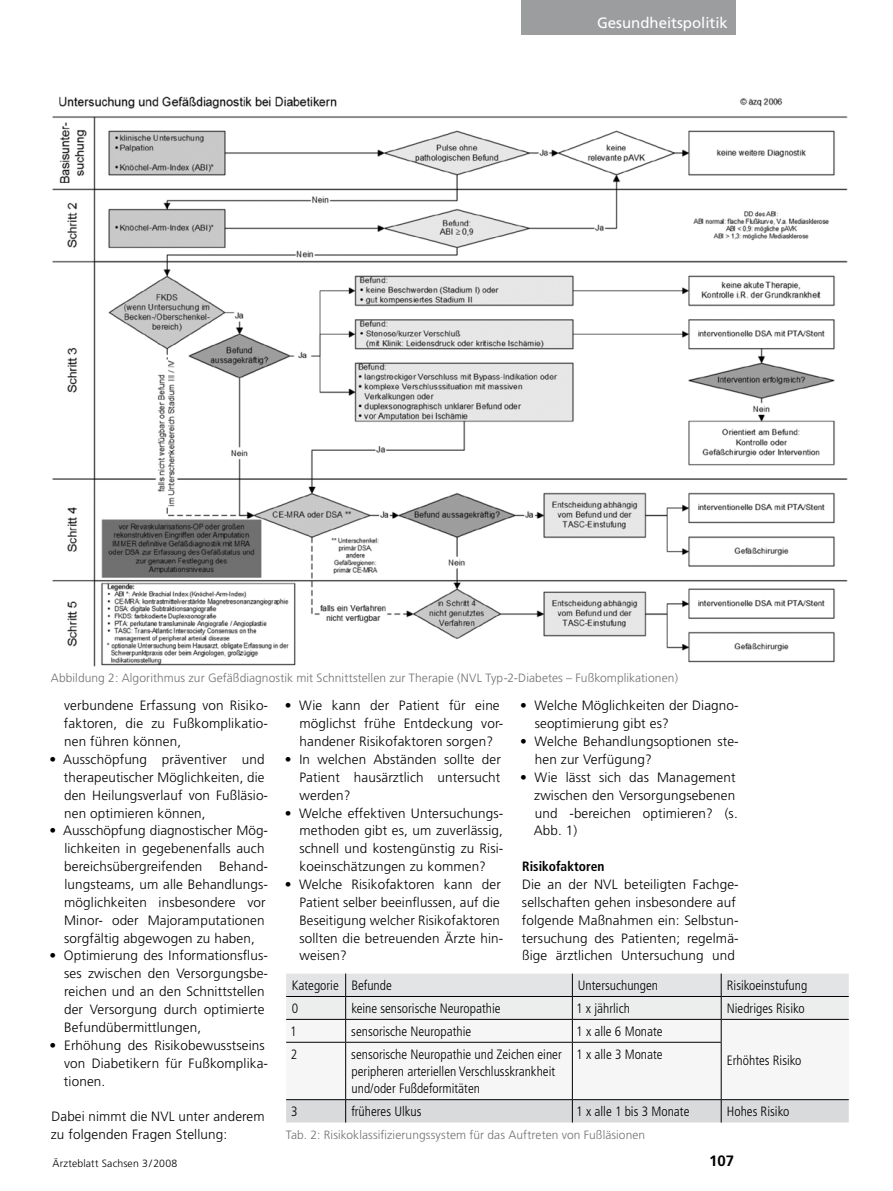
<style>
.page{position:relative;width:893px;height:1191px;background:#fff}
.page>*{position:absolute;margin:0;border:0;box-sizing:border-box;transform-origin:0 0}
.t1{font:15px "Frutiger";color:#fff}
.t2{font:700 15px "Frutiger";color:#000}
.t3{font:300 13.5px/17.9px "Frutiger";letter-spacing:.01em;color:#000}
.t4{font:300 condensed 13.5px/17.2px "Frutiger";color:#000}
.t5{font:700 condensed 13.5px "Frutiger";color:#000}
.t6{font:300 12px "Frutiger";letter-spacing:.005em;color:#707173}
.t7{font:300 10.5px "Frutiger";letter-spacing:.015em;color:#000}
</style>
<div class="page">
<div style="left:522px;top:0;width:214px;height:34px;background:#9c9d9f"></div>
<img style="left:52px;top:96px;width:796px;height:571px">
<hr style="left:286px;top:1042px;width:60px;height:1px;background:#000">
<hr style="left:346px;top:1042px;width:226px;height:1px;background:#000">
<hr style="left:572px;top:1042px;width:150px;height:1px;background:#000">
<svg style="left:286px;top:973px;width:563px;height:69px"></svg>
<hr style="left:345px;top:1042px;width:1px;height:57px;background:#000">
<hr style="left:572px;top:1042px;width:1px;height:57px;background:#000">
<hr style="left:721px;top:1042px;width:1px;height:57px;background:#000">
<svg style="left:286px;top:1099px;width:563px;height:23px;background:#cecfd0"></svg>
<p class="t1" style="left:597px;top:14px;width:132px">Gesundheitspolitik</p>
<p class="t6" style="left:51px;top:671px;width:629px">Abbildung 2: Algorithmus zur Gefäßdiagnostik mit Schnittstellen zur Therapie (NVL Typ-2-Diabetes – Fußkomplikationen)</p>
<p class="t3" style="left:64px;top:696px;width:206px;text-align:justify">verbundene Erfassung von Risiko&shy;faktoren, die zu Fußkomplikatio&shy;nen führen können,</p>
<p class="t3" style="left:64px;top:750px;width:206px;text-indent:-14px">• Ausschöpfung präventiver und therapeutischer Möglichkeiten, die den Heilungsverlauf von Fußläsio&shy;nen optimieren können,</p>
<p class="t3" style="left:64px;top:821px;width:205px;text-indent:-15px">• Ausschöpfung diagnostischer Mög&shy;lichkeiten in gegebenenfalls auch bereichsübergreifenden Behand&shy;lungsteams, um alle Behandlungs&shy;möglichkeiten insbesondere vor Minor- oder Majoramputationen sorgfältig abgewogen zu haben,</p>
<p class="t3" style="left:64px;top:946px;width:206px;text-indent:-15px">• Optimierung des Informationsflus&shy;ses zwischen den Versorgungsbe&shy;reichen und an den Schnittstellen der Versorgung durch optimierte<br>Befundübermittlungen,</p>
<p class="t3" style="left:64px;top:1036px;width:206px;text-indent:-14px">• Erhöhung des Risikobewusstseins von Diabetikern für Fußkomplika&shy;tionen.</p>
<p class="t3" style="left:51px;top:1107px;width:215px">Dabei nimmt die NVL unter anderem zu folgenden Fragen Stellung:</p>
<p class="t3" style="left:299px;top:696px;width:205px;text-indent:-15px">• Wie kann der Patient für eine möglichst frühe Entdeckung vor&shy;handener Risikofaktoren sorgen?</p>
<p class="t3" style="left:299px;top:750px;width:203px;text-align:justify;text-indent:-15px">• In welchen Abständen sollte der Patient hausärztlich untersucht werden?</p>
<p class="t3" style="left:299px;top:804px;width:205px;text-align:justify;text-indent:-15px">• Welche effektiven Untersuchungs&shy;methoden gibt es, um zuverlässig, schnell und kostengünstig zu Risi&shy;koeinschätzungen zu kommen?</p>
<p class="t3" style="left:299px;top:875px;width:205px;text-indent:-15px">• Welche Risikofaktoren kann der<br>Patient selber beeinflussen, auf die<br>Beseitigung welcher Risikofaktoren sollten die betreuenden Ärzte hin&shy;weisen?</p>
<p class="t3" style="left:535px;top:696px;width:205px;text-indent:-15px">• Welche Möglichkeiten der Diagno&shy;seoptimierung gibt es?</p>
<p class="t3" style="left:535px;top:732px;width:205px;text-indent:-15px">• Welche Behandlungsoptionen ste&shy;hen zur Verfügung?</p>
<p class="t3" style="left:534px;top:768px;width:206px;text-indent:-14px">• Wie lässt sich das Management zwischen den Versorgungsebenen und -bereichen optimieren? (s.<br>Abb. 1)</p>
<p class="t5" style="left:522px;top:858px;width:84px">Risikofaktoren</p>
<p class="t3" style="left:522px;top:875px;width:218px">Die an der NVL beteiligten Fachge&shy;sellschaften gehen insbesondere auf folgende Maßnahmen ein: Selbstun&shy;tersuchung des Patienten; regelmä&shy;ßige ärztlichen Untersuchung und</p>
<p class="t4" style="left:292px;top:977px;width:102px">Kategorie Befunde</p>
<p class="t4" style="left:578px;top:977px;width:82px">Untersuchungen</p>
<p class="t4" style="left:727px;top:977px;width:82px">Risikoeinstufung</p>
<p class="t4" style="left:292px;top:1000px;width:8px">0</p>
<p class="t4" style="left:351px;top:1000px;width:151px">keine sensorische Neuropathie</p>
<p class="t4" style="left:576px;top:1000px;width:55px">1 x jährlich</p>
<p class="t4" style="left:727px;top:1000px;width:79px">Niedriges Risiko</p>
<p class="t4" style="left:290px;top:1022px;width:8px">1</p>
<p class="t4" style="left:351px;top:1022px;width:122px">sensorische Neuropathie</p>
<p class="t4" style="left:576px;top:1022px;width:88px">1 x alle 6 Monate</p>
<p class="t4" style="left:727px;top:1051px;width:76px">Erhöhtes Risiko</p>
<p class="t4" style="left:291px;top:1045px;width:8px">2</p>
<p class="t4" style="left:351px;top:1045px;width:212px">sensorische Neuropathie und Zeichen einer peripheren arteriellen Verschlusskrankheit und/oder Fußdeformitäten</p>
<p class="t4" style="left:576px;top:1045px;width:88px">1 x alle 3 Monate</p>
<p class="t4" style="left:291px;top:1103px;width:8px">3</p>
<p class="t4" style="left:351px;top:1103px;width:72px">früheres Ulkus</p>
<p class="t4" style="left:576px;top:1103px;width:115px">1 x alle 1 bis 3 Monate</p>
<p class="t4" style="left:727px;top:1103px;width:64px">Hohes Risiko</p>
<p class="t6" style="left:286px;top:1128px;width:361px">Tab. 2: Risikoklassifizierungssystem für das Auftreten von Fußläsionen</p>
<p class="t7" style="left:53px;top:1157px;width:126px">Ärzteblatt Sachsen 3/2008</p>
<p class="t2" style="left:709px;top:1151px;width:27px">107</p>
</div>
